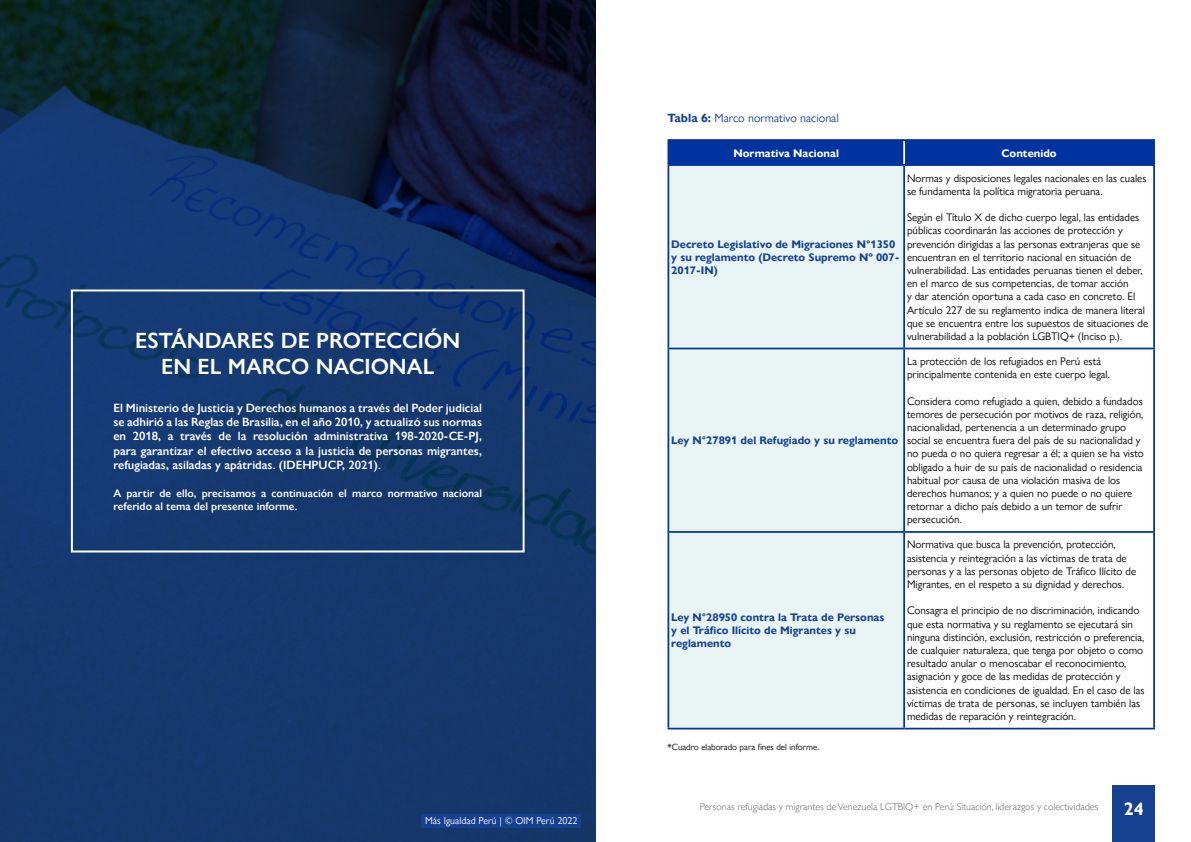
<style>
.page{position:relative;width:1191px;height:842px;background:#fff}
.page>*{position:absolute;margin:0;border:0;box-sizing:border-box;transform-origin:0 0}
.t1{font:600 22px/26.4px "Gill Sans Nova";color:#fff;text-align:center}
.t2{font:700 18px "Gill Sans";color:#fff}
.t3{font:600 12px/14.4px "Gill Sans Nova";color:#fff;text-align:justify}
.t4{font:12px "Gill Sans Nova";color:#164190}
.t5{font:11px/13.2px "Gill Sans Nova";color:#000}
.t6{font:700 11px/13.2px "Gill Sans Nova";color:#164190}
.t7{font:600 11px/13.2px "Gill Sans Nova";color:#fff}
.t8{font:700 11px "Gill Sans Nova";color:#fff}
.t9{font:300 10px "Gill Sans";color:#646363}
.t10{font:10px "Gill Sans Nova";color:#fff}
.t11{font:9px "Gill Sans Nova";color:#000}
.s1{font-weight:700}
</style>
<div class="page">
<div style="left:1112px;top:785px;width:43px;height:57px;background:#164190"></div>
<svg style="left:0;top:0;width:595px;height:842px;background:#133261"></svg>
<div style="left:71px;top:289px;width:453px;height:263px;border:2px solid #fff"></div>
<div style="left:669px;top:141px;width:484px;height:23px;background:#0033a0"></div>
<div style="left:669px;top:166px;width:234px;height:562px;background:#e9f5f5"></div>
<hr style="left:667px;top:166px;width:2px;height:182px;background:#0033a0">
<hr style="left:903px;top:166px;width:2px;height:182px;background:#0033a0">
<hr style="left:1153px;top:166px;width:2px;height:182px;background:#0033a0">
<hr style="left:667px;top:348px;width:237px;height:1px;background:#0033a0">
<hr style="left:667px;top:349px;width:2px;height:182px;background:#0033a0">
<hr style="left:904px;top:348px;width:251px;height:1px;background:#0033a0">
<hr style="left:903px;top:349px;width:2px;height:182px;background:#0033a0">
<hr style="left:1153px;top:349px;width:2px;height:182px;background:#0033a0">
<hr style="left:667px;top:531px;width:237px;height:2px;background:#0033a0">
<hr style="left:667px;top:533px;width:2px;height:195px;background:#0033a0">
<hr style="left:904px;top:531px;width:251px;height:2px;background:#0033a0">
<hr style="left:903px;top:533px;width:2px;height:195px;background:#0033a0">
<hr style="left:1153px;top:533px;width:2px;height:195px;background:#0033a0">
<hr style="left:667px;top:728px;width:237px;height:1px;background:#0033a0">
<hr style="left:904px;top:728px;width:251px;height:1px;background:#0033a0">
<hr style="left:903px;top:141px;width:2px;height:23px;background:#fff">
<hr style="left:667px;top:139px;width:237px;height:2px;background:#0033a0">
<hr style="left:667px;top:141px;width:2px;height:23px;background:#0033a0">
<hr style="left:904px;top:139px;width:251px;height:2px;background:#0033a0">
<hr style="left:1153px;top:141px;width:2px;height:23px;background:#0033a0">
<hr style="left:667px;top:164px;width:237px;height:2px;background:#0033a0">
<hr style="left:904px;top:164px;width:251px;height:2px;background:#0033a0">
<div style="left:422px;top:814px;width:159px;height:14px;background:#164190"></div>
<h1 class="t1" style="left:135px;top:327px;width:327px">ESTÁNDARES DE PROTECCIÓN<br>EN EL MARCO NACIONAL</h1>
<p class="t3" style="left:113px;top:400px;width:370px">El Ministerio de Justicia y Derechos humanos a través del Poder judicial se adhirió a las Reglas de Brasilia, en el año 2010, y actualizó sus normas en 2018, a través de la resolución administrativa 198-2020-CE-PJ, para garantizar el efectivo acceso a la justicia de personas migrantes, refugiadas, asiladas y apátridas. (IDEHPUCP, 2021).</p>
<p class="t7" style="left:113px;top:486px;width:370px">A partir de ello, precisamos a continuación el marco normativo nacional referido al tema del presente informe.</p>
<p class="t10" style="left:425px;top:815px;width:154px">Más Igualdad Perú | © OIM Perú 2022</p>
<p class="t4" style="left:667px;top:111px;width:173px"><span class="s1">Tabla 6:</span> Marco normativo nacional</p>
<p class="t8" style="left:733px;top:146px;width:107px">Normativa Nacional</p>
<p class="t8" style="left:1001px;top:146px;width:57px">Contenido</p>
<p class="t6" style="left:671px;top:237px;width:230px">Decreto Legislativo de Migraciones N°1350 y su reglamento (Decreto Supremo Nº 007-<br>2017-IN)</p>
<p class="t6" style="left:671px;top:434px;width:228px">Ley N°27891 del Refugiado y su reglamento</p>
<p class="t6" style="left:671px;top:611px;width:215px">Ley N°28950 contra la Trata de Personas y el Tráfico Ilícito de Migrantes y su reglamento</p>
<p class="t5" style="left:907px;top:171px;width:241px">Normas y disposiciones legales nacionales en las cuales se fundamenta la política migratoria peruana.</p>
<p class="t5" style="left:907px;top:211px;width:243px">Según el Título X de dicho cuerpo legal, las entidades públicas coordinarán las acciones de protección y prevención dirigidas a las personas extranjeras que se encuentran en el territorio nacional en situación de vulnerabilidad. Las entidades peruanas tienen el deber, en el marco de sus competencias, de tomar acción<br>y dar atención oportuna a cada caso en concreto. El Artículo 227 de su reglamento indica de manera literal que se encuentra entre los supuestos de situaciones de vulnerabilidad a la población LGBTIQ+ (Inciso p.).</p>
<p class="t5" style="left:907px;top:355px;width:204px">La protección de los refugiados en Perú está principalmente contenida en este cuerpo legal.</p>
<p class="t5" style="left:907px;top:394px;width:238px">Considera como refugiado a quien, debido a fundados temores de persecución por motivos de raza, religión, nacionalidad, pertenencia a un determinado grupo social se encuentra fuera del país de su nacionalidad y no pueda o no quiera regresar a él; a quien se ha visto obligado a huir de su país de nacionalidad o residencia habitual por causa de una violación masiva de los derechos humanos; y a quien no puede o no quiere retornar a dicho país debido a un temor de sufrir persecución.</p>
<p class="t5" style="left:907px;top:538px;width:231px">Normativa que busca la prevención, protección, asistencia y reintegración a las víctimas de trata de personas y a las personas objeto de Tráfico Ilícito de Migrantes, en el respeto a su dignidad y derechos.</p>
<p class="t5" style="left:907px;top:604px;width:239px">Consagra el principio de no discriminación, indicando que esta normativa y su reglamento se ejecutará sin ninguna distinción, exclusión, restricción o preferencia, de cualquier naturaleza, que tenga por objeto o como resultado anular o menoscabar el reconocimiento, asignación y goce de las medidas de protección y asistencia en condiciones de igualdad. En el caso de las víctimas de trata de personas, se incluyen también las medidas de reparación y reintegración.</p>
<p class="t11" style="left:667px;top:742px;width:153px">*Cuadro elaborado para fines del informe.</p>
<p class="t9" style="left:700px;top:798px;width:400px">Personas refugiadas y migrantes de Venezuela LGTBIQ+ en Perú: Situación, liderazgos y colectividades</p>
<h2 class="t2" style="left:1123px;top:798px;width:21px">24</h2>
</div>
